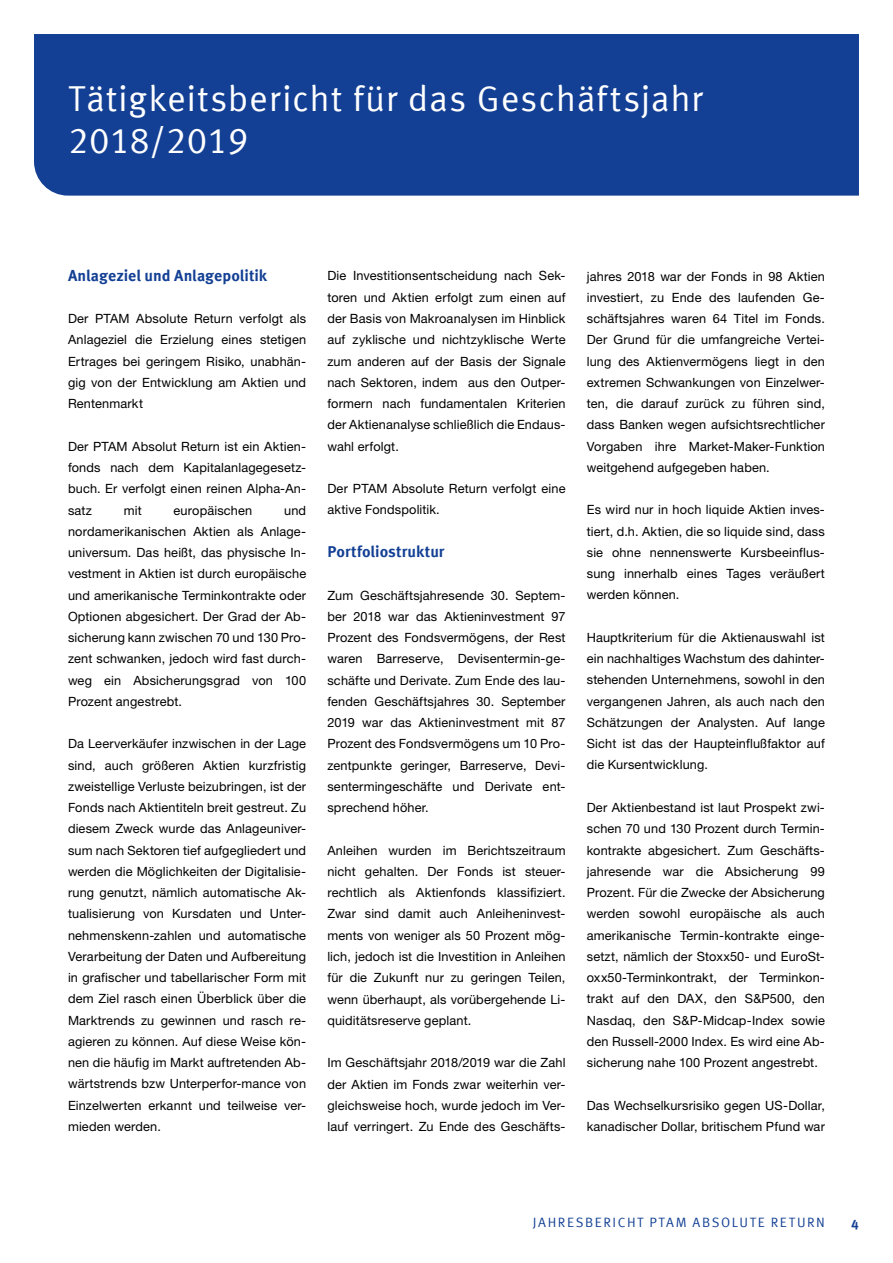
<style>
.page{position:relative;width:893px;height:1263px;background:#fff}
.page>*{position:absolute;margin:0;border:0;box-sizing:border-box;transform-origin:0 0}
.t1{font:36px/42.5px "Meta Offc Pro Norm";letter-spacing:.015em;color:#fff}
.t2{font:700 15.75px "Meta Offc Pro";color:#134094}
.t3{font:13.5px "Meta Offc Pro Norm";letter-spacing:.12em;color:#134094}
.t4{font:700 13.5px "Meta Offc Pro";color:#134094}
.t5{font:12.75px/21.3px "Helvetica Neue LTW1 G";letter-spacing:.01em;color:#000;text-align:justify}
</style>
<div class="page">
<div style="left:34px;top:34px;width:825px;height:162px;background:#134094"></div>
<h1 class="t1" style="left:68px;top:75px;width:636px">Tätigkeitsbericht für das Geschäftsjahr<br>2018/2019</h1>
<p class="t2" style="left:68px;top:263px;width:201px">Anlageziel und Anlagepolitik</p>
<p class="t5" style="left:68px;top:308px;width:240px">Der PTAM Absolute Return verfolgt als Anlageziel die Erzielung eines stetigen Ertrages bei geringem Risiko, unabhän&shy;gig von der Entwicklung am Aktien und Rentenmarkt</p>
<p class="t5" style="left:68px;top:435px;width:240px">Der PTAM Absolut Return ist ein Aktien&shy;fonds nach dem Kapitalanlagegesetz&shy;buch. Er verfolgt einen reinen Alpha-An&shy;satz</p>
<p class="t5" style="left:68px;top:499px;width:240px;text-indent:216px">und nordamerikanischen Aktien als Anlage&shy;universum. Das heißt, das physische In&shy;vestment in Aktien ist durch europäische und amerikanische Terminkontrakte oder Optionen abgesichert. Der Grad der Ab&shy;sicherung kann zwischen 70 und 130 Pro&shy;zent schwanken, jedoch wird fast durch&shy;weg ein Absicherungsgrad von 100<br>Prozent angestrebt.</p>
<p class="t5" style="left:68px;top:733px;width:240px">Da Leerverkäufer inzwischen in der Lage sind, auch größeren Aktien kurzfristig zweistellige Verluste beizubringen, ist der Fonds nach Aktientiteln breit gestreut. Zu diesem Zweck wurde das Anlageuniver&shy;sum nach Sektoren tief aufgegliedert und werden die Möglichkeiten der Digitalisie&shy;rung genutzt, nämlich automatische Ak&shy;tualisierung von Kursdaten und Unter&shy;nehmenskenn-zahlen und automatische Verarbeitung der Daten und Aufbereitung in grafischer und tabellarischer Form mit dem Ziel rasch einen Überblick über die Marktrends zu gewinnen und rasch re&shy;agieren zu können. Auf diese Weise kön&shy;nen die häufig im Markt auftretenden Ab&shy;wärtstrends bzw Unterperfor-mance von Einzelwerten erkannt und teilweise ver&shy;mieden werden.</p>
<p class="t5" style="left:124px;top:499px;width:19px">mit</p>
<p class="t5" style="left:174px;top:499px;width:80px">europäischen</p>
<p class="t5" style="left:327px;top:265px;width:240px">Die Investitionsentscheidung nach Sek&shy;toren und Aktien erfolgt zum einen auf der Basis von Makroanalysen im Hinblick auf zyklische und nichtzyklische Werte zum anderen auf der Basis der Signale nach Sektoren, indem aus den Outper&shy;formern nach fundamentalen Kriterien der Aktienanalyse schließlich die Endaus&shy;wahl erfolgt.</p>
<p class="t5" style="left:327px;top:478px;width:240px">Der PTAM Absolute Return verfolgt eine aktive Fondspolitik.</p>
<p class="t2" style="left:327px;top:539px;width:119px">Portfoliostruktur</p>
<p class="t5" style="left:327px;top:584px;width:240px">Zum Geschäftsjahresende 30. Septem&shy;ber 2018 war das Aktieninvestment 97<br>Prozent des Fondsvermögens, der Rest waren Barreserve, Devisentermin-ge&shy;schäfte und Derivate. Zum Ende des lau&shy;fenden Geschäftsjahres 30. September 2019 war das Aktieninvestment mit 87<br>Prozent des Fondsvermögens um 10 Pro&shy;zentpunkte geringer, Barreserve, Devi&shy;sentermingeschäfte und Derivate ent&shy;sprechend höher.</p>
<p class="t5" style="left:327px;top:839px;width:240px">Anleihen wurden im Berichtszeitraum nicht gehalten. Der Fonds ist steuer&shy;rechtlich als Aktienfonds klassifiziert.<br>Zwar sind damit auch Anleiheninvest&shy;ments von weniger als 50 Prozent mög&shy;lich, jedoch ist die Investition in Anleihen für die Zukunft nur zu geringen Teilen, wenn überhaupt, als vorübergehende Li&shy;quiditätsreserve geplant.</p>
<p class="t5" style="left:327px;top:1052px;width:240px">Im Geschäftsjahr 2018/2019 war die Zahl der Aktien im Fonds zwar weiterhin ver&shy;gleichsweise hoch, wurde jedoch im Ver&shy;lauf verringert. Zu Ende des Geschäfts-</p>
<p class="t5" style="left:587px;top:265px;width:240px">jahres 2018 war der Fonds in 98 Aktien investiert, zu Ende des laufenden Ge&shy;schäftsjahres waren 64 Titel im Fonds.<br>Der Grund für die umfangreiche Vertei&shy;lung des Aktienvermögens liegt in den extremen Schwankungen von Einzelwer&shy;ten, die darauf zurück zu führen sind, dass Banken wegen aufsichtsrechtlicher Vorgaben ihre Market-Maker-Funktion weitgehend aufgegeben haben.</p>
<p class="t5" style="left:587px;top:499px;width:240px">Es wird nur in hoch liquide Aktien inves&shy;tiert, d.h. Aktien, die so liquide sind, dass sie ohne nennenswerte Kursbeeinflus&shy;sung innerhalb eines Tages veräußert werden können.</p>
<p class="t5" style="left:587px;top:627px;width:240px">Hauptkriterium für die Aktienauswahl ist ein nachhaltiges Wachstum des dahinter&shy;stehenden Unternehmens, sowohl in den vergangenen Jahren, als auch nach den Schätzungen der Analysten. Auf lange Sicht ist das der Haupteinflußfaktor auf die Kursentwicklung.</p>
<p class="t5" style="left:587px;top:797px;width:240px">Der Aktienbestand ist laut Prospekt zwi&shy;schen 70 und 130 Prozent durch Termin&shy;kontrakte abgesichert. Zum Geschäfts&shy;jahresende war die Absicherung 99<br>Prozent. Für die Zwecke der Absicherung werden sowohl europäische als auch amerikanische Termin-kontrakte einge&shy;setzt, nämlich der Stoxx50- und EuroSt&shy;oxx50-Terminkontrakt, der Terminkon&shy;trakt auf den DAX, den S&amp;P500, den Nasdaq, den S&amp;P-Midcap-Index sowie den Russell-2000 Index. Es wird eine Ab&shy;sicherung nahe 100 Prozent angestrebt.</p>
<p class="t5" style="left:587px;top:1094px;width:240px">Das Wechselkursrisiko gegen US-Dollar, kanadischer Dollar, britischem Pfund war</p>
<p class="t3" style="left:533px;top:1211px;width:180px">JAHRESBERICHT PTAM Abso</p>
<p class="t3" style="left:732px;top:1211px;width:95px">lute Return</p>
<p class="t4" style="left:851px;top:1214px;width:9px">4</p>
</div>
